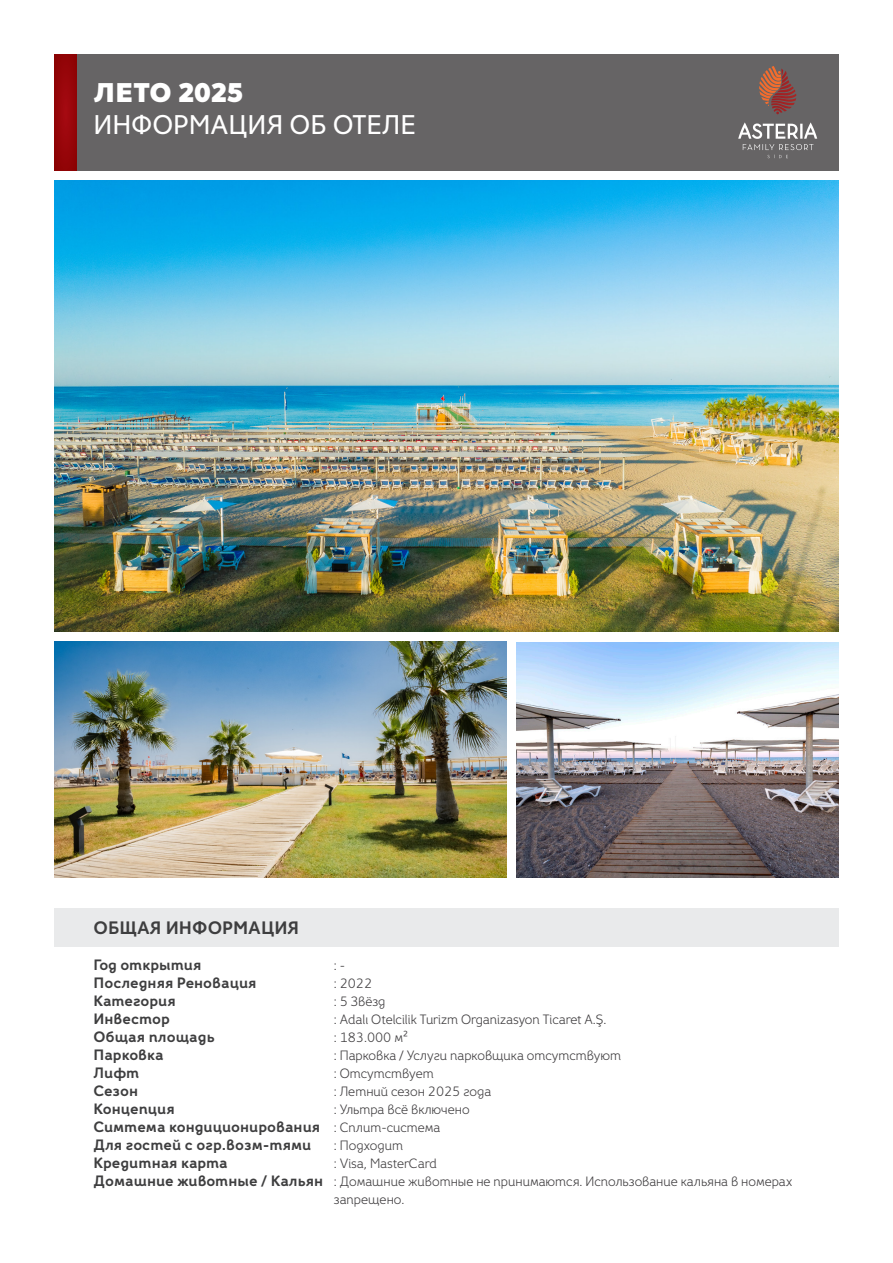
<style>
.page{position:relative;width:893px;height:1263px;background:#fff}
.page>*{position:absolute;margin:0;border:0;box-sizing:border-box;transform-origin:0 0}
.t1{font:27px "Fox Grotesque Pro";color:#fff}
.t2{font:800 27px "Fox Grotesque Pro";color:#fff}
.t3{font:700 18px "Fox Grotesque Pro";color:#3e3e3f}
.t4{font:700 15px "Fox Grotesque Pro";color:#3e3e3f}
.t5{font:13.5px/18px "Fox Grotesque Pro Lt";color:#413f41}
</style>
<div class="page">
<div style="left:54px;top:908px;width:785px;height:38px;background:#e9eaeb"></div>
<div style="left:77px;top:54px;width:762px;height:116px;background:#666465"></div>
<div style="left:54px;top:54px;width:23px;height:116px;background:#960509"></div>
<img style="left:517px;top:642px;width:322px;height:235px">
<img style="left:54px;top:181px;width:785px;height:450px">
<img style="left:54px;top:642px;width:452px;height:235px">
<svg style="left:759px;top:66px;width:37px;height:42px"></svg>
<svg style="left:738px;top:122px;width:79px;height:36px"></svg>
<p class="t2" style="left:94px;top:75px;width:151px">ЛЕТО 2025</p>
<p class="t1" style="left:94px;top:108px;width:324px">ИНФОРМАЦИЯ ОБ ОТЕЛЕ</p>
<p class="t3" style="left:94px;top:916px;width:207px">ОБЩАЯ ИНФОРМАЦИЯ</p>
<p class="t4" style="left:94px;top:955px;width:109px">Год открытия</p>
<p class="t4" style="left:94px;top:973px;width:164px">Последняя Реновация</p>
<p class="t4" style="left:94px;top:991px;width:84px">Категория</p>
<p class="t4" style="left:94px;top:1009px;width:78px">Инвестор</p>
<p class="t4" style="left:94px;top:1027px;width:123px">Общая площадь</p>
<p class="t4" style="left:94px;top:1045px;width:72px">Парковка</p>
<p class="t4" style="left:94px;top:1063px;width:47px">Лифт</p>
<p class="t4" style="left:94px;top:1081px;width:46px">Сезон</p>
<p class="t4" style="left:94px;top:1099px;width:83px">Концепция</p>
<p class="t4" style="left:94px;top:1117px;width:228px">Симтема кондиционирования</p>
<p class="t4" style="left:94px;top:1135px;width:219px">Для гостей с огр.возм-тями</p>
<p class="t4" style="left:94px;top:1153px;width:136px">Кредитная карта</p>
<p class="t4" style="left:94px;top:1171px;width:231px">Домашние животные / Кальян</p>
<p class="t5" style="left:334px;top:956px;width:13px">: -</p>
<p class="t5" style="left:334px;top:974px;width:40px">: 2022</p>
<p class="t5" style="left:334px;top:992px;width:53px">: 5 Звёзд</p>
<p class="t5" style="left:334px;top:1010px;width:274px">: Adalı Otelcilik Turizm Organizasyon Ticaret A.Ş.</p>
<p class="t5" style="left:334px;top:1028px;width:75px">: 183.000 м²</p>
<p class="t5" style="left:334px;top:1046px;width:289px">: Парковка / Услуги парковщика отсутствуют</p>
<p class="t5" style="left:334px;top:1064px;width:101px">: Отсутствует</p>
<p class="t5" style="left:334px;top:1082px;width:159px">: Летний сезон 2025 года</p>
<p class="t5" style="left:334px;top:1100px;width:137px">: Ультра всё включено</p>
<p class="t5" style="left:334px;top:1118px;width:108px">: Сплит-система</p>
<p class="t5" style="left:334px;top:1136px;width:71px">: Подходит</p>
<p class="t5" style="left:334px;top:1154px;width:104px">: Visa, MasterCard</p>
<p class="t5" style="left:334px;top:1172px;width:460px">: Домашние животные не принимаются. Использование кальяна в номерах запрещено.</p>
</div>
